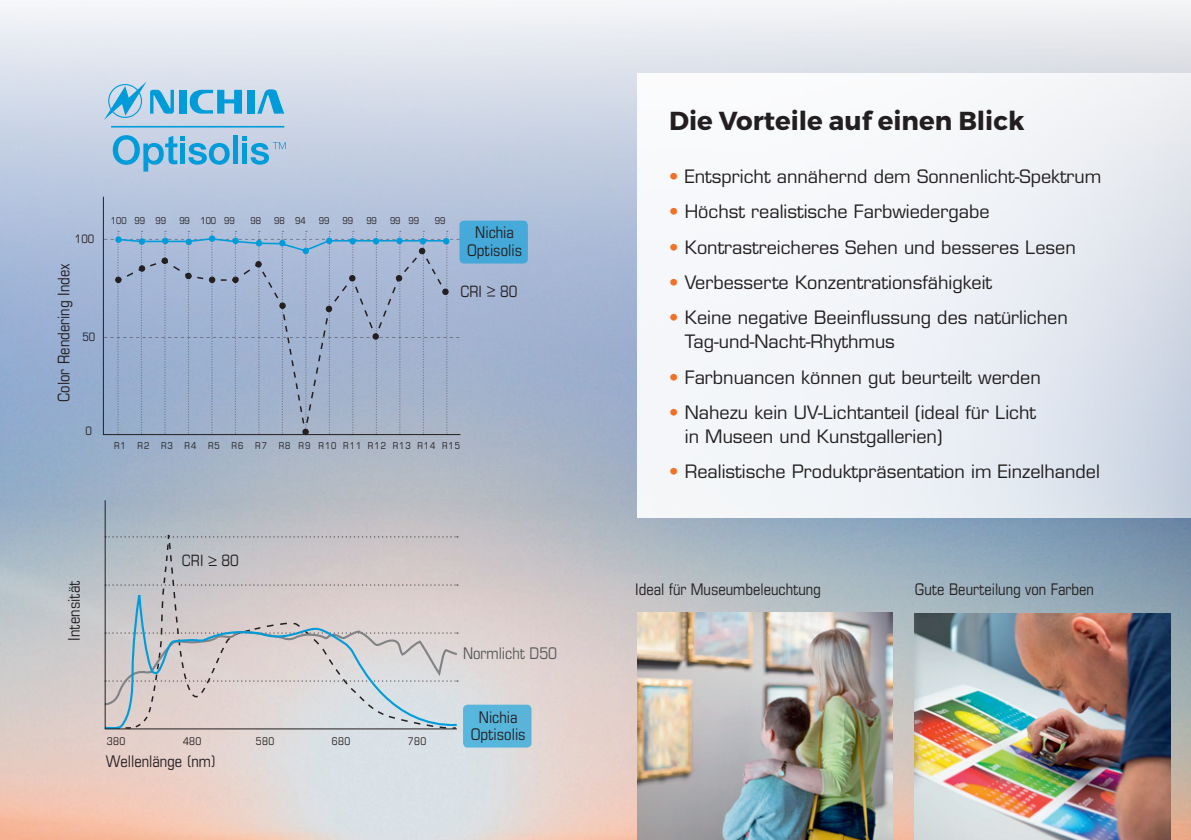
<style>
.page{position:relative;width:1191px;height:840px;background:#fff}
.page>*{position:absolute;margin:0;border:0;box-sizing:border-box;transform-origin:0 0}
.t1{font:700 26px "Montserrat";color:#231f20}
.t2{font:18px/24px "Eurostile";color:#231f20}
.t3{font:condensed 16px/17.6px "Eurostile";color:#231f20;text-align:center}
.t4{font:condensed 16px "Eurostile";color:#57585a}
.t5{font:condensed 15.6px "Eurostile";color:#231f20}
.t6{font:condensed 11.6px "Eurostile";color:#231f20}
.t7{font:condensed 10.6px "Eurostile LT Std";letter-spacing:.04em;color:#231f20}
.t8{font:condensed 9.4px "Eurostile";letter-spacing:.1em;color:#231f20}
.s1{color:#f27025}
</style>
<div class="page">
<img style="left:0;top:1px;width:1191px;height:838px">
<svg style="left:637px;top:74px;width:554px;height:443px;fill:#f1f4f8"></svg>
<img style="left:637px;top:612px;width:255px;height:227px">
<img style="left:915px;top:613px;width:255px;height:226px">
<div style="left:459px;top:220px;width:69px;height:43px;background:#45a9d9;border-radius:5px"></div>
<div style="left:103px;top:196px;width:358px;height:239px;background:#b4c2dc"></div>
<svg style="left:116px;top:435px;width:331px;height:5px"></svg>
<svg style="left:104px;top:231px;width:355px;height:204px"></svg>
<div style="left:442px;top:288px;width:6px;height:7px;border:1px solid #231f20;border-radius:50%"></div>
<div style="left:463px;top:704px;width:68px;height:43px;background:#58b6db;border-radius:5px"></div>
<svg style="left:104px;top:499px;width:354px;height:230px"></svg>
<svg style="left:104px;top:81px;width:70px;height:39px"></svg>
<div style="left:179px;top:90px;width:7px;height:24px;background:#009cda"></div>
<div style="left:247px;top:90px;width:7px;height:24px;background:#009cda"></div>
<svg style="left:190px;top:90px;width:52px;height:24px"></svg>
<svg style="left:257px;top:89px;width:27px;height:25px"></svg>
<svg style="left:113px;top:135px;width:117px;height:36px"></svg>
<div style="left:233px;top:136px;width:5px;height:28px;background:#009cda"></div>
<svg style="left:242px;top:136px;width:44px;height:29px"></svg>
<hr style="left:111px;top:126px;width:173px;height:1px;background:#009cda">
<p class="t6" style="left:75px;top:231px;width:21px">100</p>
<p class="t3" style="left:55px;top:401px;width:140px;rotate:-90deg">Color Rendering Index</p>
<p class="t6" style="left:83px;top:329px;width:14px">50</p>
<p class="t6" style="left:85px;top:423px;width:8px">0</p>
<p class="t8" style="left:111px;top:215px;width:57px">100 99 99</p>
<p class="t8" style="left:179px;top:215px;width:57px">99 100 99</p>
<p class="t8" style="left:250px;top:215px;width:12px">98</p>
<p class="t8" style="left:274px;top:215px;width:33px">98 94</p>
<p class="t8" style="left:319px;top:215px;width:12px">99</p>
<p class="t8" style="left:343px;top:215px;width:12px">99</p>
<p class="t8" style="left:366px;top:215px;width:12px">99</p>
<p class="t8" style="left:390px;top:215px;width:30px">99 99</p>
<p class="t8" style="left:435px;top:215px;width:12px">99</p>
<p class="t3" style="left:467px;top:223px;width:56px">Nichia<br>Optisolis</p>
<p class="t5" style="left:460px;top:281px;width:59px">CRI &gt; 80</p>
<p class="t8" style="left:114px;top:440px;width:348px">R1 R2 R3 R4 R5 R6 R7 R8 R9 R10 R11 R12 R13 R14 R15</p>
<p class="t3" style="left:65px;top:640px;width:61px;rotate:-90deg">Intensität</p>
<p class="t5" style="left:182px;top:551px;width:59px">CRI &gt; 80</p>
<p class="t7" style="left:107px;top:734px;width:20px">380</p>
<p class="t7" style="left:183px;top:734px;width:20px">480</p>
<p class="t7" style="left:256px;top:734px;width:20px">580</p>
<p class="t7" style="left:332px;top:734px;width:20px">680</p>
<p class="t7" style="left:408px;top:734px;width:20px">780</p>
<p class="t3" style="left:106px;top:751px;width:111px">Wellenlänge (nm)</p>
<p class="t4" style="left:463px;top:643px;width:96px">Normlicht D50</p>
<p class="t3" style="left:471px;top:707px;width:56px">Nichia<br>Optisolis</p>
<h1 class="t1" style="left:669px;top:105px;width:357px">Die Vorteile auf einen Blick</h1>
<p class="t2" style="left:669px;top:164px;width:434px"><span class="s1">•</span> Entspricht annähernd dem Sonnenlicht-Spektrum</p>
<p class="t2" style="left:669px;top:199px;width:322px"><span class="s1">•</span> Höchst realistische Farbwiedergabe</p>
<p class="t2" style="left:669px;top:235px;width:408px"><span class="s1">•</span> Kontrastreicheres Sehen und besseres Lesen</p>
<p class="t2" style="left:669px;top:270px;width:324px"><span class="s1">•</span> Verbesserte Konzentrationsfähigkeit</p>
<p class="t2" style="left:685px;top:305px;width:384px;text-indent:-16px"><span class="s1">•</span> Keine negative Beeinflussung des natürlichen<br>Tag-und-Nacht-Rhythmus</p>
<p class="t2" style="left:669px;top:365px;width:373px"><span class="s1">•</span> Farbnuancen können gut beurteilt werden</p>
<p class="t2" style="left:685px;top:400px;width:353px;text-indent:-16px"><span class="s1">•</span> Nahezu kein UV-Lichtanteil (ideal für Licht in Museen und Kunstgallerien)</p>
<p class="t2" style="left:669px;top:459px;width:432px"><span class="s1">•</span> Realistische Produktpräsentation im Einzelhandel</p>
<p class="t3" style="left:635px;top:580px;width:187px">Ideal für Museumbeleuchtung</p>
<p class="t3" style="left:915px;top:580px;width:180px">Gute Beurteilung von Farben</p>
</div>
